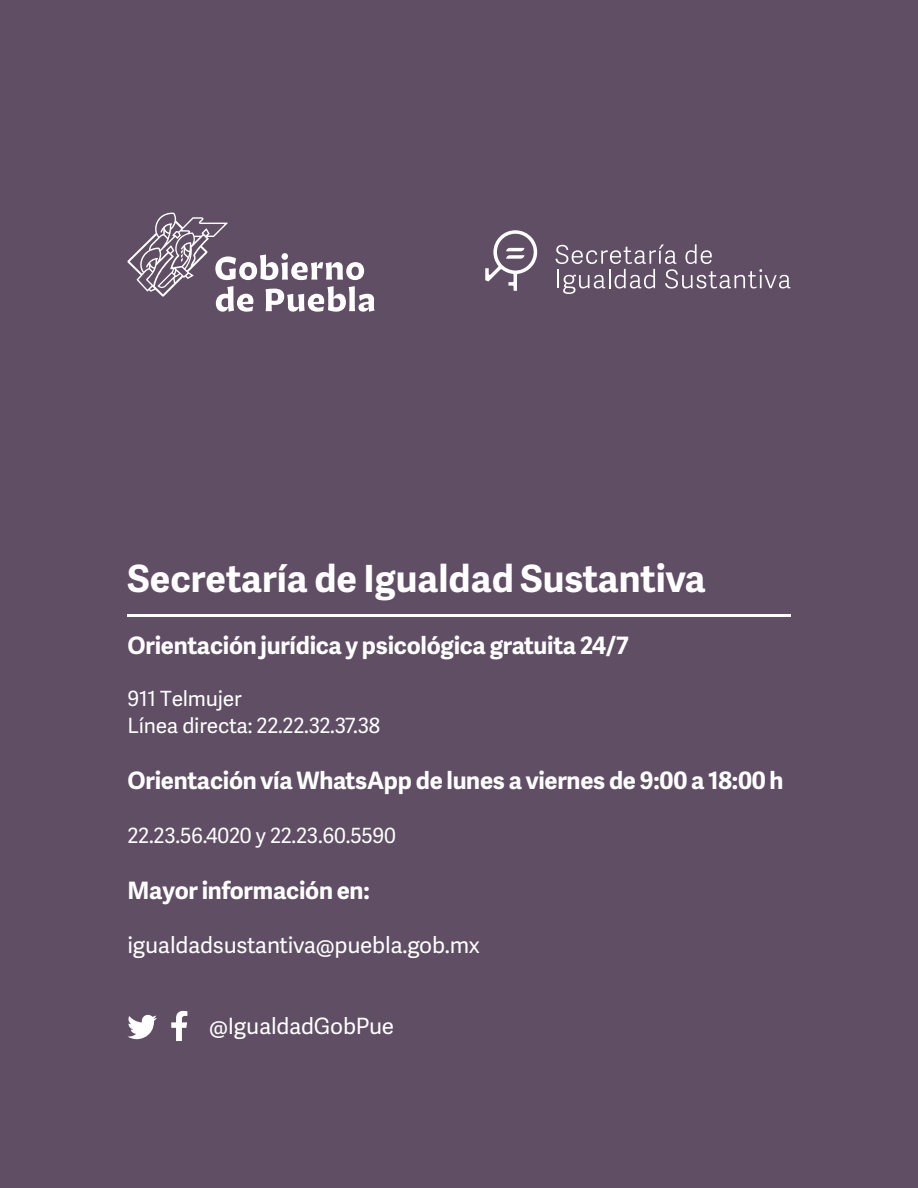
<style>
.page{position:relative;width:918px;height:1188px;background:#5f4e64}
.page>*{position:absolute;margin:0;border:0;box-sizing:border-box;transform-origin:0 0}
.t1{font:700 37.5px "Adelle Sans";color:#fff}
.t2{font:700 24px "Adelle Sans";letter-spacing:-.01em;color:#fff}
.t3{font:22.5px "Adelle Sans";letter-spacing:-.01em;color:#fff}
.t4{font:21px "Adelle Sans";letter-spacing:-.01em;color:#fff}
</style>
<div class="page">
<hr style="left:127px;top:614px;width:663px;height:3px;background:#fff">
<svg style="left:171px;top:1011px;width:16px;height:30px"></svg>
<svg style="left:128px;top:1014px;width:29px;height:26px"></svg>
<svg style="left:555px;top:244px;width:235px;height:50px"></svg>
<svg style="left:485px;top:230px;width:53px;height:61px"></svg>
<svg style="left:128px;top:212px;width:247px;height:100px"></svg>
<p class="t1" style="left:128px;top:551px;width:580px">Secretaría de Igualdad Sustantiva</p>
<p class="t2" style="left:128px;top:628px;width:503px">Orientación jurídica y psicológica gratuita 24/7</p>
<p class="t4" style="left:128px;top:684px;width:116px">911 Telmujer</p>
<p class="t4" style="left:128px;top:711px;width:254px">Línea directa: 22.22.32.37.38</p>
<p class="t2" style="left:128px;top:763px;width:658px">Orientación vía WhatsApp de lunes a viernes de 9:00 a 18:00 h</p>
<p class="t4" style="left:128px;top:820px;width:270px">22.23.56.4020 y 22.23.60.5590</p>
<p class="t2" style="left:128px;top:872px;width:244px">Mayor información en:</p>
<p class="t3" style="left:128px;top:929px;width:354px">igualdadsustantiva@puebla.gob.mx</p>
<p class="t3" style="left:209px;top:1010px;width:187px">@IgualdadGobPue</p>
</div>
